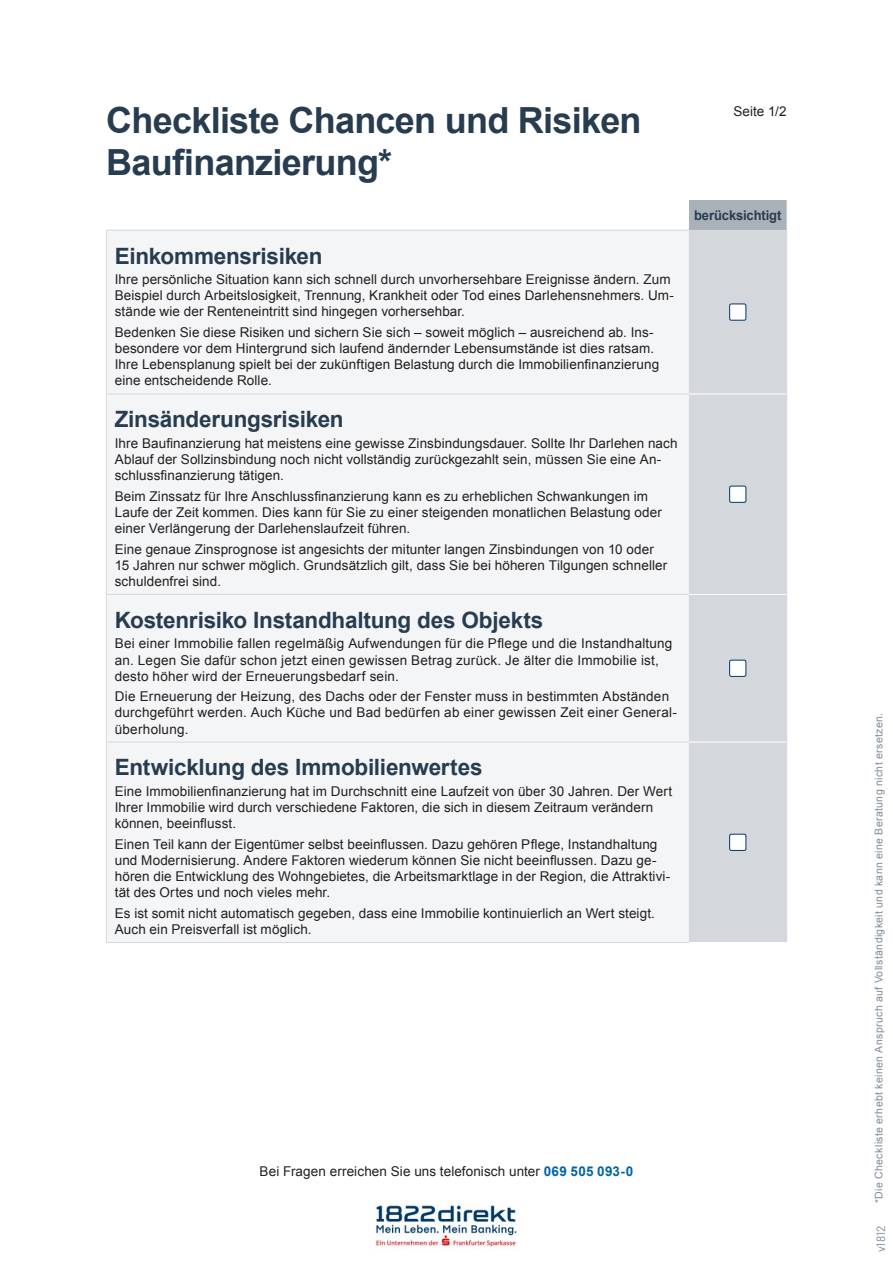
<style>
.page{position:relative;width:893px;height:1263px;background:#fff}
.page>*{position:absolute;margin:0;border:0;box-sizing:border-box;transform-origin:0 0}
.t1{font:700 36px/42px "Arial";letter-spacing:-.02em;color:#283c50}
.t2{font:700 22.5px "Arial";letter-spacing:-.01em;color:#283c50}
.t3{font:13.5px/16.2px "Arial";letter-spacing:.01em;color:#231f20}
.t4{font:700 13.5px "Arial";letter-spacing:-.005em;color:#283c50;scale:.96 1}
.t5{font:12px "Barlow";color:#7e8a96}
.t6{font:10.5px "Arial";letter-spacing:.035em;color:#7e8a96}
.s1{font-weight:700;color:#0265a7}
</style>
<div class="page">
<div style="left:689px;top:200px;width:98px;height:30px;background:#a9b1b9"></div>
<div style="left:107px;top:231px;width:582px;height:711px;background:#f4f5f6"></div>
<div style="left:689px;top:230px;width:97px;height:712px;background:#d4d8dc"></div>
<hr style="left:689px;top:394px;width:97px;height:1px;background:#fff">
<hr style="left:689px;top:594px;width:97px;height:1px;background:#fff">
<hr style="left:689px;top:742px;width:97px;height:1px;background:#fff">
<hr style="left:786px;top:200px;width:1px;height:30px;background:#d4d8dc">
<hr style="left:106px;top:231px;width:1px;height:163px;background:#d4d8dc">
<hr style="left:786px;top:230px;width:1px;height:164px;background:#d4d8dc">
<hr style="left:106px;top:394px;width:1px;height:200px;background:#d4d8dc">
<hr style="left:786px;top:394px;width:1px;height:200px;background:#d4d8dc">
<hr style="left:106px;top:595px;width:1px;height:147px;background:#d4d8dc">
<hr style="left:786px;top:594px;width:1px;height:148px;background:#d4d8dc">
<hr style="left:106px;top:742px;width:1px;height:200px;background:#d4d8dc">
<hr style="left:786px;top:742px;width:1px;height:200px;background:#d4d8dc">
<hr style="left:106px;top:230px;width:583px;height:1px;background:#d4d8dc">
<hr style="left:106px;top:394px;width:583px;height:1px;background:#d4d8dc">
<hr style="left:106px;top:594px;width:583px;height:1px;background:#d4d8dc">
<hr style="left:106px;top:742px;width:583px;height:1px;background:#d4d8dc">
<hr style="left:106px;top:942px;width:583px;height:1px;background:#d4d8dc">
<div style="left:730px;top:304px;width:16px;height:16px;background:#fff;border-radius:2px"></div>
<div style="left:729px;top:304px;width:17px;height:17px;border:1px solid #00386a;border-radius:2px"></div>
<div style="left:730px;top:486px;width:16px;height:16px;background:#fff;border-radius:2px"></div>
<div style="left:729px;top:486px;width:17px;height:17px;border:1px solid #00386a;border-radius:2px"></div>
<div style="left:730px;top:660px;width:16px;height:16px;background:#fff;border-radius:2px"></div>
<div style="left:729px;top:660px;width:17px;height:17px;border:1px solid #00386a;border-radius:2px"></div>
<div style="left:730px;top:834px;width:16px;height:16px;background:#fff;border-radius:2px"></div>
<div style="left:729px;top:834px;width:17px;height:17px;border:1px solid #00386a;border-radius:2px"></div>
<img style="left:375px;top:1205px;width:142px;height:45px">
<p class="t1" style="left:106px;top:100px;width:537px">Checkliste Chancen und Risiken<br>Baufinanzierung*</p>
<p class="t3" style="left:733px;top:103px;width:55px">Seite 1/2</p>
<p class="t4" style="left:694px;top:207px;width:93px">berücksichtigt</p>
<p class="t2" style="left:115px;top:241px;width:209px">Einkommensrisiken</p>
<p class="t3" style="left:115px;top:271px;width:561px">Ihre persönliche Situation kann sich schnell durch unvorhersehbare Ereignisse ändern. Zum<br>Beispiel durch Arbeitslosigkeit, Trennung, Krankheit oder Tod eines Darlehensnehmers. Um&shy;stände wie der Renteneintritt sind hingegen vorhersehbar.</p>
<p class="t3" style="left:115px;top:324px;width:546px">Bedenken Sie diese Risiken und sichern Sie sich – soweit möglich – ausreichend ab. Ins&shy;besondere vor dem Hintergrund sich laufend ändernder Lebensumstände ist dies ratsam.<br>Ihre Lebensplanung spielt bei der zukünftigen Belastung durch die Immobilienfinanzierung eine entscheidende Rolle.</p>
<p class="t2" style="left:115px;top:405px;width:230px">Zinsänderungsrisiken</p>
<p class="t3" style="left:115px;top:435px;width:564px">Ihre Baufinanzierung hat meistens eine gewisse Zinsbindungsdauer. Sollte Ihr Darlehen nach<br>Ablauf der Sollzinsbindung noch nicht vollständig zurückgezahlt sein, müssen Sie eine An&shy;schlussfinanzierung tätigen.</p>
<p class="t3" style="left:115px;top:488px;width:549px">Beim Zinssatz für Ihre Anschlussfinanzierung kann es zu erheblichen Schwankungen im<br>Laufe der Zeit kommen. Dies kann für Sie zu einer steigenden monatlichen Belastung oder einer Verlängerung der Darlehenslaufzeit führen.</p>
<p class="t3" style="left:115px;top:541px;width:554px">Eine genaue Zinsprognose ist angesichts der mitunter langen Zinsbindungen von 10 oder<br>15 Jahren nur schwer möglich. Grundsätzlich gilt, dass Sie bei höheren Tilgungen schneller schuldenfrei sind.</p>
<p class="t2" style="left:115px;top:605px;width:430px">Kostenrisiko Instandhaltung des Objekts</p>
<p class="t3" style="left:115px;top:636px;width:559px">Bei einer Immobilie fallen regelmäßig Aufwendungen für die Pflege und die Instandhaltung an. Legen Sie dafür schon jetzt einen gewissen Betrag zurück. Je älter die Immobilie ist, desto höher wird der Erneuerungsbedarf sein.</p>
<p class="t3" style="left:115px;top:688px;width:564px">Die Erneuerung der Heizung, des Dachs oder der Fenster muss in bestimmten Abständen durchgeführt werden. Auch Küche und Bad bedürfen ab einer gewissen Zeit einer General&shy;überholung.</p>
<p class="t2" style="left:115px;top:753px;width:369px">Entwicklung des Immobilienwertes</p>
<p class="t3" style="left:115px;top:783px;width:559px">Eine Immobilienfinanzierung hat im Durchschnitt eine Laufzeit von über 30 Jahren. Der Wert<br>Ihrer Immobilie wird durch verschiedene Faktoren, die sich in diesem Zeitraum verändern können, beeinflusst.</p>
<p class="t3" style="left:115px;top:836px;width:557px">Einen Teil kann der Eigentümer selbst beeinflussen. Dazu gehören Pflege, Instandhaltung und Modernisierung. Andere Faktoren wiederum können Sie nicht beeinflussen. Dazu ge&shy;hören die Entwicklung des Wohngebietes, die Arbeitsmarktlage in der Region, die Attraktivi&shy;tät des Ortes und noch vieles mehr.</p>
<p class="t3" style="left:115px;top:905px;width:542px">Es ist somit nicht automatisch gegeben, dass eine Immobilie kontinuierlich an Wert steigt.<br>Auch ein Preisverfall ist möglich.</p>
<p class="t3" style="left:260px;top:1163px;width:375px">Bei Fragen erreichen Sie uns telefonisch unter <span class="s1">069 505 093-0</span></p>
<p class="t6" style="left:872px;top:1203px;width:492px;rotate:-90deg">*Die Checkliste erhebt keinen Anspruch auf Vollständigkeit und kann eine Beratung nicht ersetzen.</p>
<p class="t5" style="left:872px;top:1252px;width:28px;rotate:-90deg">v1812</p>
</div>
